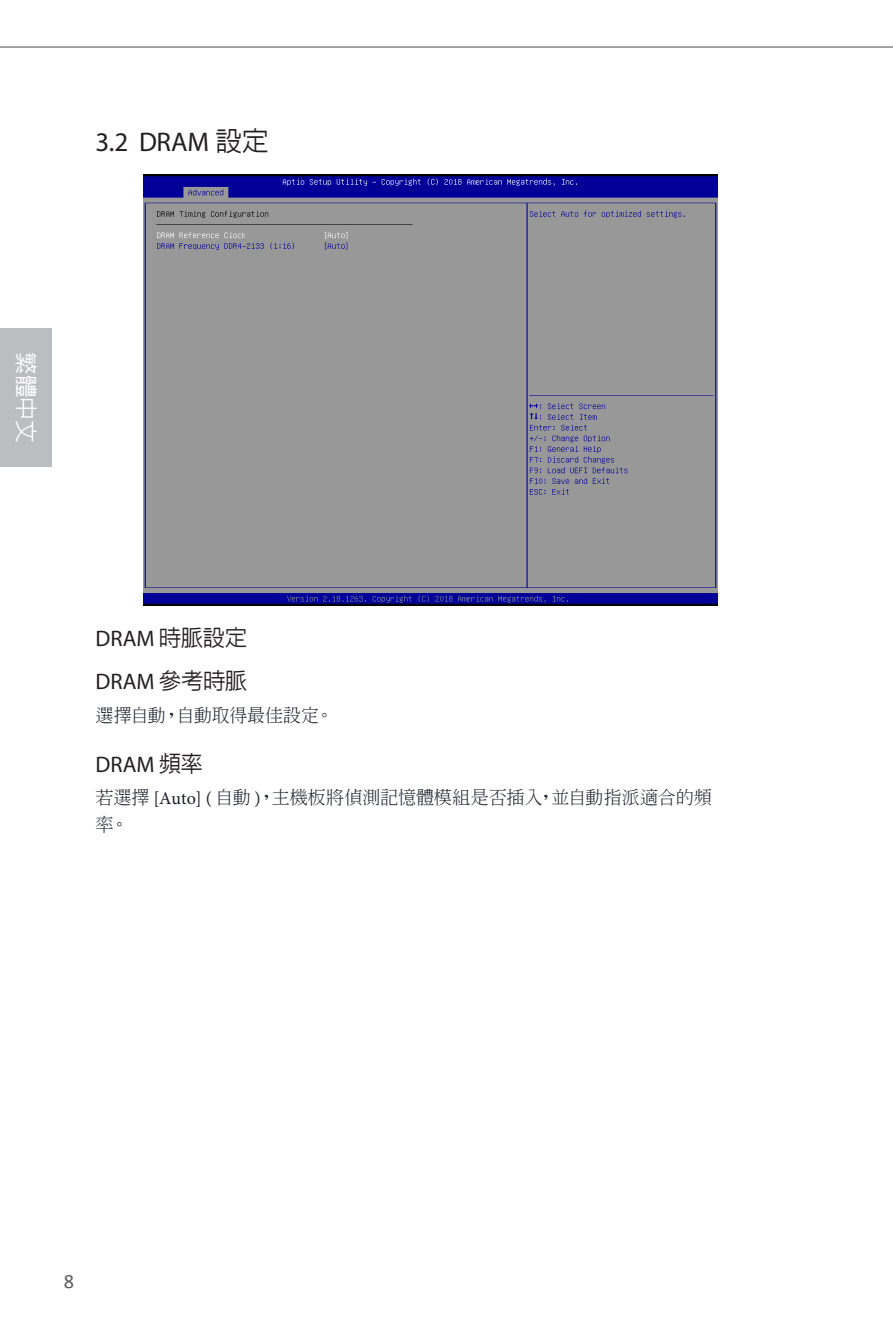
<style>
.page{position:relative;width:893px;height:1340px;background:#fff}
.page>*{position:absolute;margin:0;border:0;box-sizing:border-box;transform-origin:0 0}
.中標{font:27px "Myriad Pro";color:#231f20}
.副標{font:22.5px "Myriad Pro";letter-spacing:-.005em;color:#231f20}
.t1{font:500 22.5px "AR Hei B5 HK";color:#fff}
.t2{font:20.25px "Calibri";color:#57585a}
.內文{font:300 18px/27px "ARPL Ming U20";letter-spacing:-.005em;color:#191d27}
.s1{font-family:"AR Hei B5 HK";font-weight:500}
.s2{font-family:"Minion Pro";font-weight:400}
</style>
<div class="page">
<div style="left:0;top:328px;width:51px;height:139px;background:#bcbdc0"></div>
<hr style="left:0;top:46px;width:893px;height:2px;background:#939598">
<img style="left:143px;top:175px;width:574px;height:430px">
<p class="中標" style="left:96px;top:126px;width:175px">3.2 DRAM <span class="s1">設定</span></p>
<p class="t1" style="left:37px;top:352px;width:91px;rotate:90deg">繁體中文</p>
<p class="副標" style="left:96px;top:624px;width:153px">DRAM <span class="s1">時脈設定</span></p>
<p class="副標" style="left:96px;top:667px;width:153px">DRAM <span class="s1">參考時脈</span></p>
<p class="內文" style="left:96px;top:701px;width:239px">選擇自動，自動取得最佳設定。</p>
<p class="副標" style="left:96px;top:750px;width:109px">DRAM <span class="s1">頻率</span></p>
<p class="內文" style="left:96px;top:784px;width:618px">若選擇 <span class="s2">[Auto] (</span> 自動 <span class="s2">)</span>，主機板將偵測記憶體模組是否插入，並自動指派適合的頻率。</p>
<p class="t2" style="left:64px;top:1268px;width:12px">8</p>
</div>
